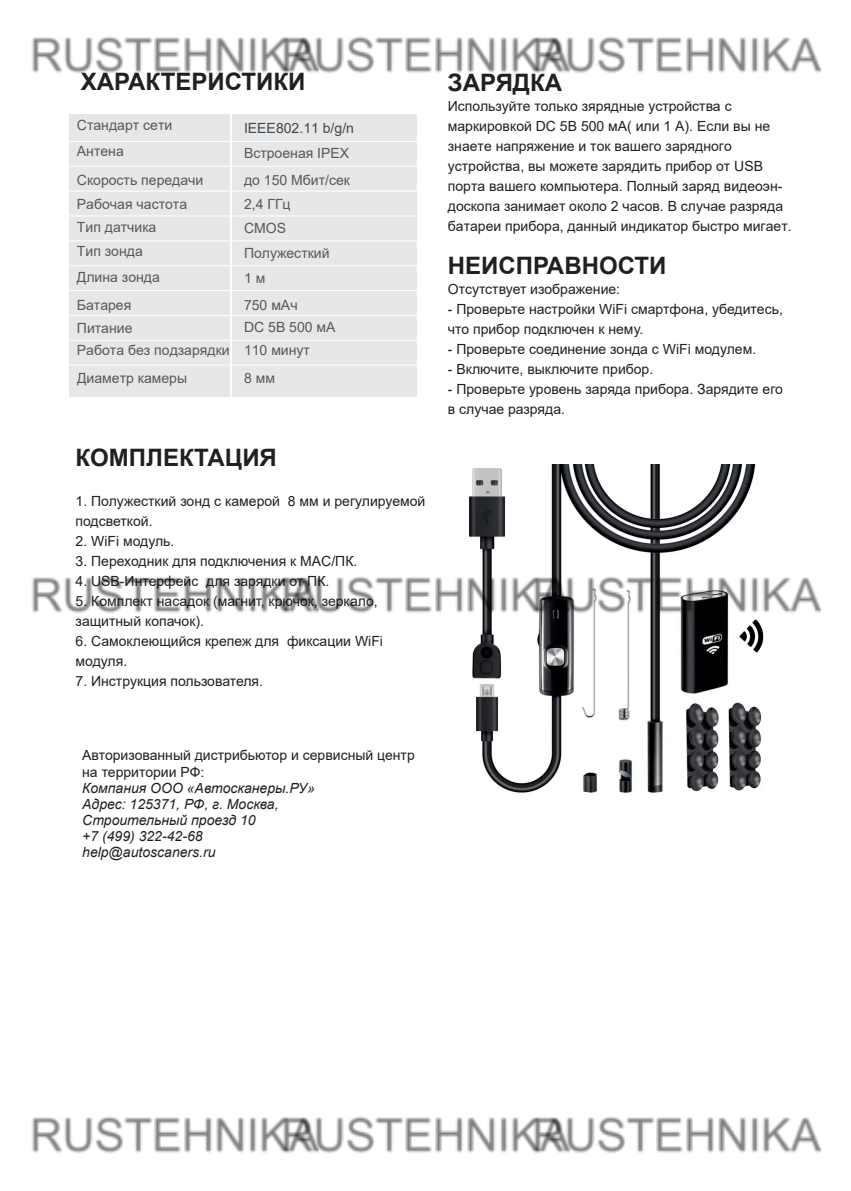
<style>
.page{position:relative;width:851px;height:1191px;background:#fff}
.page>*{position:absolute;margin:0;border:0;box-sizing:border-box;transform-origin:0 0}
.t1{font:700 24px "Arial";color:#231f20}
.t2{font:14px/20px "Arial";color:#231f20}
.t3{font:14px/27.6px "Arial";color:#57585a}
.t4{font:italic 14px/16px "Arial";color:#231f20}
.t5{font:14px "Arial";color:#444749}
</style>
<div class="page">
<div style="left:69px;top:114px;width:348px;height:282px;background:#e6e7e9"></div>
<hr style="left:68px;top:166px;width:356px;height:1px;background:#fff">
<hr style="left:68px;top:141px;width:356px;height:1px;background:#fff">
<hr style="left:68px;top:265px;width:356px;height:1px;background:#fff">
<hr style="left:68px;top:340px;width:356px;height:1px;background:#fff">
<hr style="left:68px;top:364px;width:356px;height:2px;background:#fff">
<hr style="left:68px;top:191px;width:356px;height:1px;background:#fff">
<hr style="left:68px;top:215px;width:356px;height:1px;background:#fff">
<hr style="left:68px;top:240px;width:356px;height:1px;background:#fff">
<hr style="left:68px;top:290px;width:356px;height:1px;background:#fff">
<hr style="left:68px;top:315px;width:356px;height:1px;background:#fff">
<hr style="left:230px;top:101px;width:2px;height:311px;background:#fff">
<img style="left:469px;top:465px;width:295px;height:328px">
<img style="left:32px;top:36px;width:249px;height:37px">
<img style="left:281px;top:36px;width:251px;height:37px">
<img style="left:532px;top:36px;width:288px;height:37px">
<img style="left:32px;top:576px;width:249px;height:37px">
<img style="left:281px;top:570px;width:251px;height:50px">
<img style="left:532px;top:570px;width:288px;height:50px">
<img style="left:32px;top:1116px;width:249px;height:37px">
<img style="left:281px;top:1116px;width:251px;height:37px">
<img style="left:532px;top:1116px;width:288px;height:37px">
<h1 class="t1" style="left:81px;top:65px;width:226px">ХАРАКТЕРИСТИКИ</h1>
<p class="t3" style="left:77px;top:112px;width:97px;line-height:25.6px">Стандарт сети<br>Антена</p>
<p class="t3" style="left:77px;top:166px;width:128px">Скорость передачи</p>
<p class="t5" style="left:244px;top:118px;width:111px">IEEE802.11 b/g/n</p>
<p class="t3" style="left:244px;top:139px;width:108px">Встроеная IPEX до 150 Мбит/сек</p>
<p class="t3" style="left:77px;top:190px;width:112px">Рабочая частота</p>
<p class="t3" style="left:244px;top:192px;width:48px;line-height:24px">2,4 ГГц<br>CMOS</p>
<p class="t3" style="left:244px;top:264px;width:23px">1 м</p>
<p class="t3" style="left:77px;top:213px;width:81px">Тип датчика</p>
<p class="t3" style="left:77px;top:238px;width:67px">Тип зонда</p>
<p class="t3" style="left:244px;top:239px;width:87px">Полужесткий</p>
<p class="t3" style="left:244px;top:294px;width:93px;line-height:22.6px">750 мАч<br>DC 5В 500 мА<br>110 минут</p>
<p class="t3" style="left:244px;top:364px;width:33px">8 мм</p>
<p class="t3" style="left:77px;top:263px;width:84px">Длина зонда<br>Батарея</p>
<p class="t3" style="left:77px;top:336px;width:154px">Работа без подзарядки<br>Диаметр камеры</p>
<p class="t3" style="left:77px;top:314px;width:57px">Питание</p>
<h1 class="t1" style="left:76px;top:441px;width:203px">КОМПЛЕКТАЦИЯ</h1>
<p class="t2" style="left:76px;top:491px;width:351px">1. Полужесткий зонд с камерой 8 мм и регулируемой подсветкой.</p>
<p class="t2" style="left:76px;top:531px;width:100px">2. WiFi модуль.</p>
<p class="t2" style="left:76px;top:551px;width:283px">3. Переходник для подключения к MAC/ПК.</p>
<p class="t2" style="left:76px;top:571px;width:255px">4. USB-Интерфейс для зарядки от ПК.</p>
<p class="t2" style="left:76px;top:591px;width:304px">5. Комплект насадок (магнит, крючок, зеркало, защитный копачок).</p>
<p class="t2" style="left:76px;top:631px;width:309px">6. Самоклеющийся крепеж для фиксации WiFi модуля.</p>
<p class="t2" style="left:76px;top:671px;width:189px">7. Инструкция пользователя.</p>
<h1 class="t1" style="left:448px;top:66px;width:116px">ЗАРЯДКА</h1>
<p class="t2" style="left:448px;top:96px;width:345px">Используйте только зярядные устройства с маркировкой DC 5В 500 мА( или 1 А). Если вы не знаете напряжение и ток вашего зарядного устройства, вы можете зарядить прибор от USB порта вашего компьютера. Полный заряд видеоэн&shy;доскопа занимает около 2 часов. В случае разряда батареи прибора, данный индикатор быстро мигает.</p>
<h1 class="t1" style="left:448px;top:249px;width:220px">НЕИСПРАВНОСТИ</h1>
<p class="t2" style="left:448px;top:279px;width:174px">Отсутствует изображение:</p>
<p class="t2" style="left:448px;top:299px;width:336px">- Проверьте настройки WiFi смартфона, убедитесь, что прибор подключен к нему.</p>
<p class="t2" style="left:448px;top:339px;width:310px">- Проверьте соединение зонда с WiFi модулем.</p>
<p class="t2" style="left:448px;top:359px;width:207px">- Включите, выключите прибор.</p>
<p class="t2" style="left:448px;top:379px;width:336px">- Проверьте уровень заряда прибора. Зарядите его в случае разряда.</p>
<p class="t2" style="left:82px;top:747px;width:334px;line-height:16px">Авторизованный дистрибьютор и сервисный центр на территории РФ:</p>
<p class="t4" style="left:82px;top:780px;width:234px">Компания ООО «Автосканеры.РУ»<br>Адрес: 125371, РФ, г. Москва,<br>Строительный проезд 10<br>+7 (499) 322-42-68 help@autoscaners.ru</p>
</div>
